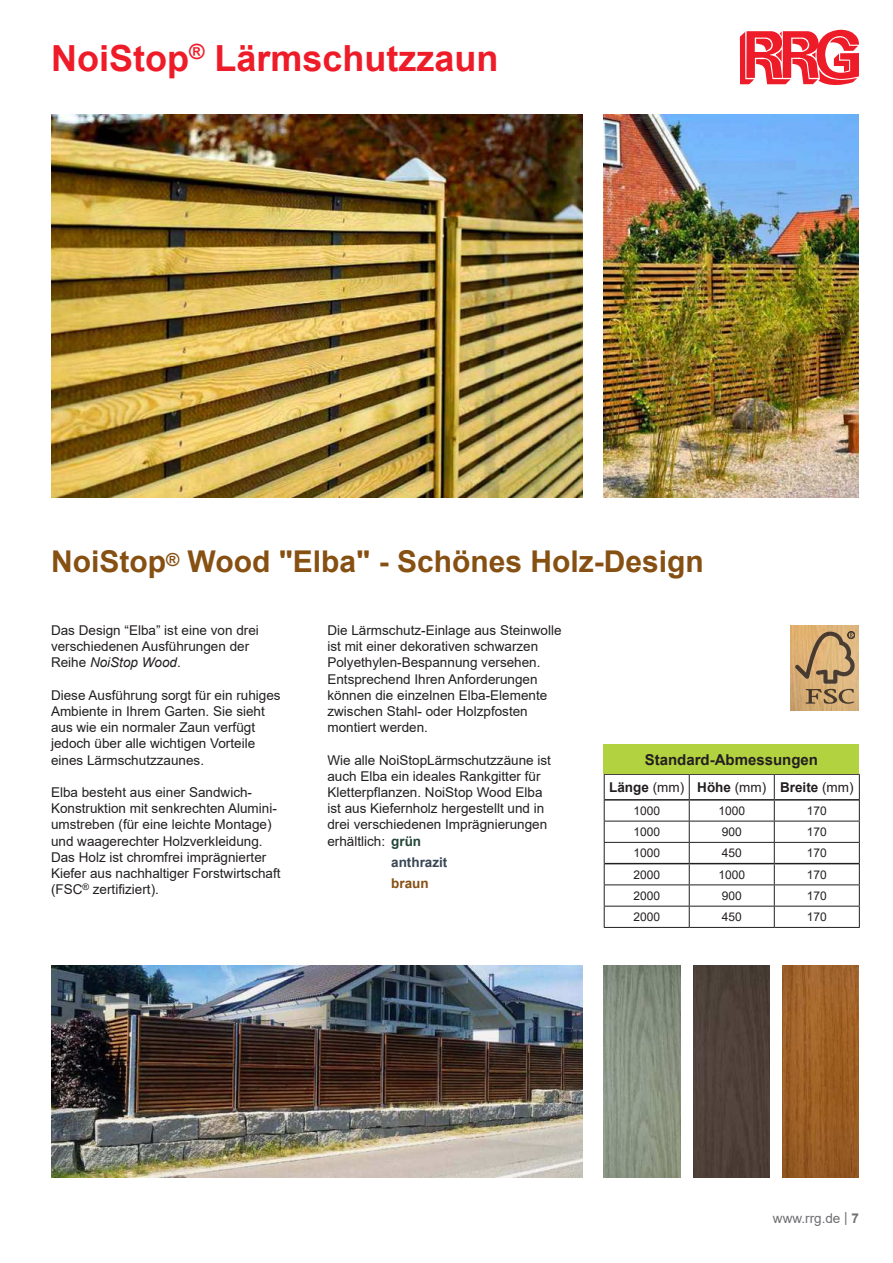
<style>
.page{position:relative;width:893px;height:1263px;background:#fff}
.page>*{position:absolute;margin:0;border:0;box-sizing:border-box;transform-origin:0 0}
.t1{font:700 36px "Arial";color:#ee1c28}
.t2{font:700 30px "Arial";color:#875013}
.t3{font:700 15px "Arial";color:#231f20}
.t4{font:13.5px/16.2px "Arial";color:#231f20}
.t5{font:700 13.5px "Arial";color:#231f20}
.t6{font:13.5px "Arial";color:#6d6e71}
.t7{font:700 13.5px "Arial";color:#384654}
.t8{font:700 13.5px "Arial";color:#875013}
.t9{font:12px "Arial";color:#231f20}
.s1{font-style:italic}
.s2{font-weight:700;color:#244739}
.s3{font-weight:400}
.s4{font-weight:700}
</style>
<div class="page">
<svg style="left:740px;top:29px;width:119px;height:57px"></svg>
<img style="left:51px;top:115px;width:532px;height:382px">
<img style="left:604px;top:115px;width:255px;height:382px">
<img style="left:693px;top:965px;width:77px;height:213px">
<img style="left:782px;top:965px;width:77px;height:213px">
<img style="left:604px;top:965px;width:76px;height:213px">
<img style="left:51px;top:965px;width:532px;height:213px">
<hr style="left:604px;top:774px;width:85px;height:1px;background:#231f20">
<hr style="left:689px;top:774px;width:85px;height:1px;background:#231f20">
<hr style="left:774px;top:774px;width:86px;height:1px;background:#231f20">
<hr style="left:604px;top:821px;width:85px;height:1px;background:#231f20">
<hr style="left:689px;top:821px;width:85px;height:1px;background:#231f20">
<hr style="left:774px;top:821px;width:86px;height:1px;background:#231f20">
<hr style="left:604px;top:842px;width:85px;height:1px;background:#231f20">
<hr style="left:689px;top:842px;width:85px;height:1px;background:#231f20">
<hr style="left:774px;top:842px;width:86px;height:1px;background:#231f20">
<hr style="left:604px;top:884px;width:85px;height:1px;background:#231f20">
<hr style="left:689px;top:884px;width:85px;height:1px;background:#231f20">
<hr style="left:774px;top:884px;width:86px;height:1px;background:#231f20">
<hr style="left:774px;top:906px;width:86px;height:1px;background:#231f20">
<svg style="left:774px;top:775px;width:1px;height:152px"></svg>
<svg style="left:859px;top:775px;width:1px;height:152px"></svg>
<hr style="left:774px;top:927px;width:86px;height:1px;background:#231f20">
<hr style="left:604px;top:906px;width:85px;height:1px;background:#231f20">
<svg style="left:604px;top:775px;width:1px;height:152px"></svg>
<hr style="left:689px;top:906px;width:85px;height:1px;background:#231f20">
<svg style="left:689px;top:775px;width:1px;height:152px"></svg>
<hr style="left:604px;top:927px;width:85px;height:1px;background:#231f20">
<hr style="left:689px;top:927px;width:85px;height:1px;background:#231f20">
<hr style="left:605px;top:799px;width:84px;height:1px;background:#231f20">
<hr style="left:689px;top:799px;width:85px;height:1px;background:#231f20">
<hr style="left:774px;top:799px;width:85px;height:1px;background:#231f20">
<hr style="left:605px;top:863px;width:84px;height:1px;background:#231f20">
<hr style="left:689px;top:863px;width:85px;height:1px;background:#231f20">
<hr style="left:774px;top:863px;width:85px;height:1px;background:#231f20">
<div style="left:604px;top:744px;width:255px;height:30px;background:#b2d23f"></div>
<img style="left:791px;top:625px;width:68px;height:85px">
<svg style="left:795px;top:631px;width:60px;height:73px"></svg>
<h1 class="t1" style="left:51px;top:44px;width:449px">NoiStop<sup>®</sup> Lärmschutzzaun</h1>
<h2 class="t2" style="left:51px;top:550px;width:654px">NoiStop<sup>®</sup> Wood "Elba" - Schönes Holz-Design</h2>
<p class="t4" style="left:51px;top:623px;width:209px">Das Design “Elba” ist eine von drei verschiedenen Ausführungen der<br>Reihe <span class="s1">NoiStop Wood</span>.</p>
<p class="t4" style="left:51px;top:688px;width:231px">Diese Ausführung sorgt für ein ruhiges Ambiente in Ihrem Garten. Sie sieht aus wie ein normaler Zaun verfügt jedoch über alle wichtigen Vorteile eines Lärmschutzzaunes.</p>
<p class="t4" style="left:51px;top:785px;width:231px">Elba besteht aus einer Sandwich-Konstruktion mit senkrechten Alumini&shy;umstreben (für eine leichte Montage) und waagerechter Holzverkleidung.<br>Das Holz ist chromfrei imprägnierter Kiefer aus nachhaltiger Forstwirtschaft (FSC<sup>®</sup> zertifiziert).</p>
<p class="t4" style="left:327px;top:623px;width:236px">Die Lärmschutz-Einlage aus Steinwolle ist mit einer dekorativen schwarzen Polyethylen-Bespannung versehen.<br>Entsprechend Ihren Anforderungen können die einzelnen Elba-Elemente zwischen Stahl- oder Holzpfosten montiert werden.</p>
<p class="t4" style="left:327px;top:753px;width:225px">Wie alle NoiStopLärmschutzzäune ist auch Elba ein ideales Rankgitter für Kletterpflanzen. NoiStop Wood Elba ist aus Kiefernholz hergestellt und in drei verschiedenen Imprägnierungen erhältlich: <span class="s2">grün</span></p>
<p class="t7" style="left:391px;top:857px;width:58px">anthrazit</p>
<p class="t8" style="left:391px;top:878px;width:39px">braun</p>
<p class="t3" style="left:645px;top:749px;width:175px">Standard-Abmessungen</p>
<p class="t5" style="left:609px;top:782px;width:246px">Länge <span class="s3">(mm)</span> Höhe <span class="s3">(mm)</span> Breite <span class="s3">(mm)</span></p>
<p class="t9" style="left:633px;top:806px;width:28px">1000</p>
<p class="t9" style="left:718px;top:806px;width:28px">1000</p>
<p class="t9" style="left:807px;top:806px;width:22px">170</p>
<p class="t9" style="left:633px;top:827px;width:28px">1000</p>
<p class="t9" style="left:722px;top:827px;width:22px">900</p>
<p class="t9" style="left:807px;top:827px;width:22px">170</p>
<p class="t9" style="left:633px;top:848px;width:28px">1000</p>
<p class="t9" style="left:722px;top:848px;width:22px">450</p>
<p class="t9" style="left:807px;top:848px;width:22px">170</p>
<p class="t9" style="left:633px;top:870px;width:28px">2000</p>
<p class="t9" style="left:718px;top:870px;width:28px">1000</p>
<p class="t9" style="left:807px;top:870px;width:22px">170</p>
<p class="t9" style="left:633px;top:891px;width:28px">2000</p>
<p class="t9" style="left:722px;top:891px;width:22px">900</p>
<p class="t9" style="left:807px;top:891px;width:22px">170</p>
<p class="t9" style="left:633px;top:912px;width:28px">2000</p>
<p class="t9" style="left:722px;top:912px;width:22px">450</p>
<p class="t9" style="left:807px;top:912px;width:22px">170</p>
<p class="t6" style="left:773px;top:1213px;width:88px">www.rrg.de | <span class="s4">7</span></p>
</div>
